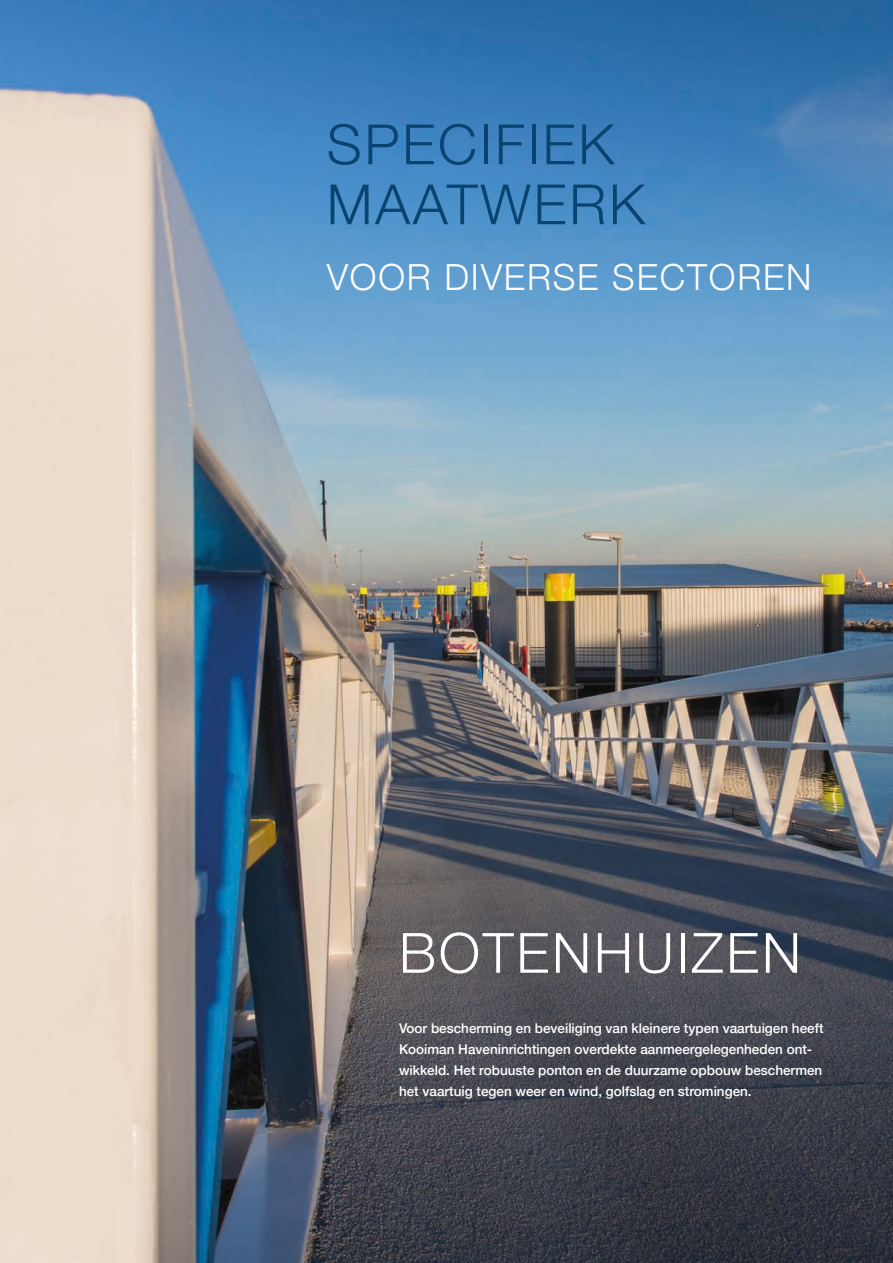
<style>
.page{position:relative;width:893px;height:1263px;background:#fff}
.page>*{position:absolute;margin:0;border:0;box-sizing:border-box;transform-origin:0 0}
.t1{font:300 55.5px/60px "Helvetica Neue";letter-spacing:.05em;color:#094370}
.t2{font:300 55.5px "Helvetica Neue";letter-spacing:.05em;color:#fff}
.t3{font:300 36px "Helvetica Neue";letter-spacing:.05em;color:#fff}
.t4{font:500 13.5px/21px "Helvetica Neue";color:#fff}
</style>
<div class="page">
<img style="left:0;top:0;width:893px;height:1263px">
<h1 class="t1" style="left:327px;top:110px;width:320px">SPECIFIEK<br>MAATWERK</h1>
<h2 class="t3" style="left:327px;top:248px;width:486px">VOOR DIVERSE SECTOREN</h2>
<h1 class="t2" style="left:399px;top:908px;width:403px">BOTENHUIZEN</h1>
<p class="t4" style="left:399px;top:1016px;width:426px">Voor bescherming en beveiliging van kleinere typen vaartuigen heeft Kooiman Haveninrichtingen overdekte aanmeergelegenheden ont&shy;wikkeld. Het robuuste ponton en de duurzame opbouw beschermen het vaartuig tegen weer en wind, golfslag en stromingen.</p>
</div>
